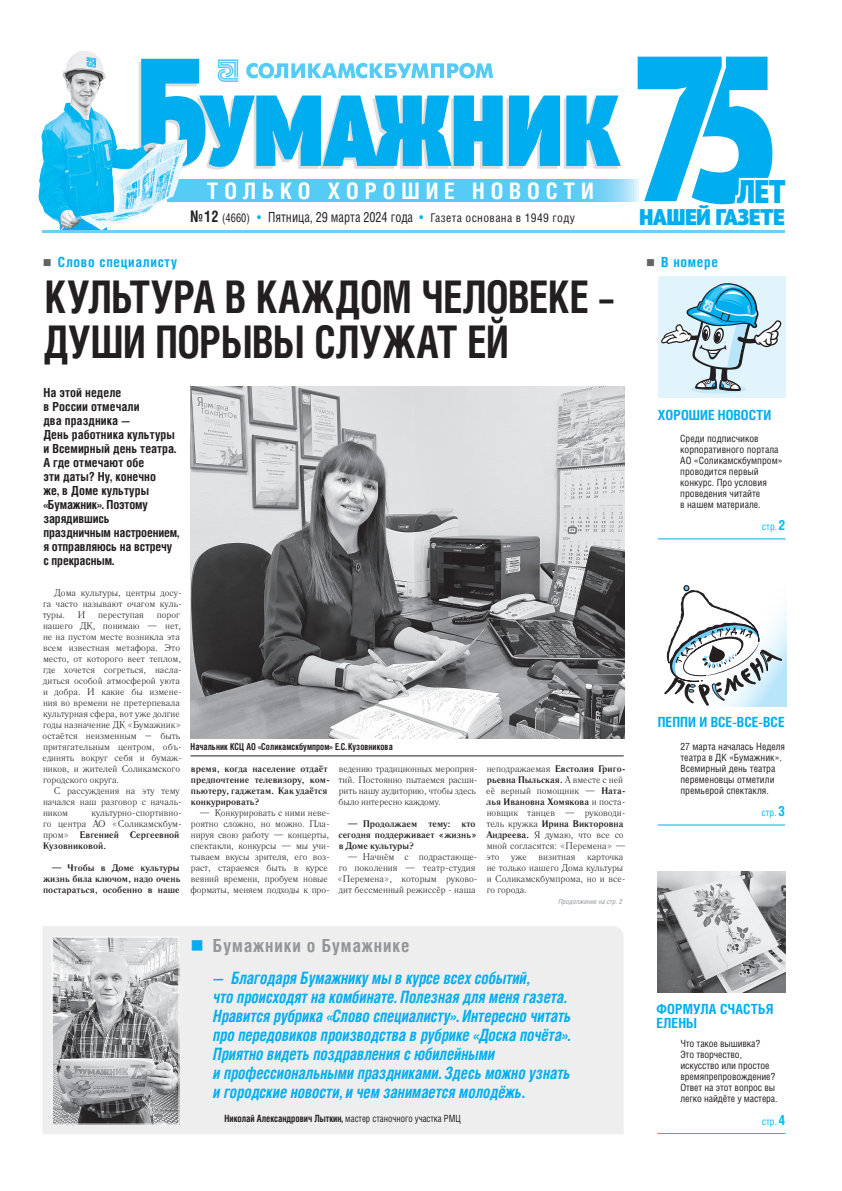
<style>
.page{position:relative;width:842px;height:1191px;background:#fff}
.page>*{position:absolute;margin:0;border:0;box-sizing:border-box;transform-origin:0 0}
.head{font:700 45px "Helios Cond C";letter-spacing:-.01em;color:#231f20;scale:.9 1}
.t1{font:900 condensed 32.8px "PT Sans Pro";color:#00aeef}
.t2{font:700 22.7px "Helios Cond C";letter-spacing:.26em;color:#fff}
.t3{font:900 condensed 22.7px "PT Sans Pro";color:#00aeef;scale:1.14 1}
.t4{font:700 18px "Helios Cond C";letter-spacing:.05em;color:#939598}
.t5{font:italic 700 17px/19px "Helios Cond C";color:#00aeef;scale:.9 1}
.vrezka{font:700 14px/14px "Helios Cond C";letter-spacing:.01em;color:#00aeef}
.vrezka-2{font:700 14px "Helios Cond C";letter-spacing:.05em;color:#00aeef}
.vrezka-3{font:700 12.5px/14px "Helios Cond C";letter-spacing:.005em;color:#231f20}
.t6{font:12px "Helios Cond C";letter-spacing:.03em;color:#231f20;scale:.9 1}
.annons{font:10px/11px "Helios Cond C";color:#231f20}
.t7{font:700 10px "Helios Cond C";color:#231f20;scale:.9 1}
.t8{font:10px "Helios Cond C";color:#01bdf2}
.text{font:9.5px/11px "Literaturnaya C";color:#231f20}
.text-2{font:700 9.5px/11px "Literaturnaya C";color:#231f20}
.photo{font:700 9.5px "Helios Cond C";letter-spacing:.01em;color:#231f20;scale:.9 1}
.t9{font:italic 7px "Helios Cond C";color:#939598}
.s1{color:#636366}
.s2{font-weight:700;font-size:16px}
.s3{font-size:16px;color:#00aeef}
.s4{font-size:14px}
.s5{font-weight:700}
.s6{color:#00aeef}
.s7{font-weight:400}
.s8{font-weight:700;font-size:14px}
</style>
<div class="page">
<svg style="left:664px;top:610px;width:122px;height:96px"></svg>
<div style="left:658px;top:277px;width:127px;height:121px;background:#e1f4fc"></div>
<div style="left:690px;top:385px;width:57px;height:8px;background:#c6eafa;border-radius:50%"></div>
<svg style="left:661px;top:283px;width:120px;height:108px"></svg>
<svg style="left:186px;top:179px;width:443px;height:22px;background:#5accf5"></svg>
<svg style="left:186px;top:59px;width:435px;height:111px"></svg>
<svg style="left:629px;top:56px;width:144px;height:149px"></svg>
<img style="left:39px;top:51px;width:147px;height:180px">
<svg style="left:86px;top:57px;width:10px;height:11px"></svg>
<div style="left:43px;top:926px;width:581px;height:208px;background:#eeeeef"></div>
<hr style="left:43px;top:230px;width:742px;height:3px;background:#6bcff6">
<hr style="left:658px;top:538px;width:127px;height:1px;background:#00aeef">
<hr style="left:658px;top:824px;width:127px;height:1px;background:#00aeef">
<hr style="left:657px;top:1133px;width:128px;height:1px;background:#01bdf2">
<img style="left:657px;top:871px;width:128px;height:121px">
<img style="left:54px;top:939px;width:123px;height:183px">
<div style="left:52px;top:937px;width:127px;height:187px;border:1px solid #fff"></div>
<img style="left:190px;top:387px;width:434px;height:352px">
<hr style="left:191px;top:755px;width:433px;height:1px;background:#231f20">
<svg style="left:665px;top:585px;width:117px;height:120px"></svg>
<p class="vrezka-2" style="left:43px;top:253px;width:136px"><span class="s1">■</span> Слово специалисту</p>
<p class="t2" style="left:207px;top:177px;width:388px">ТОЛЬКО ХОРОШИЕ НОВОСТИ</p>
<p class="t1" style="left:737px;top:170px;width:49px">ЛЕТ</p>
<p class="t3" style="left:639px;top:202px;width:129px">НАШЕЙ ГАЗЕТЕ</p>
<p class="t6" style="left:190px;top:210px;width:429px"><span class="s2">№12</span> (4660) <span class="s3">•</span> <span class="s4">Пятница, 29 марта 2024 года</span> <span class="s3">•</span> Газета основана в 1949 году</p>
<p class="vrezka" style="left:646px;top:254px;width:73px"><span class="s1">■</span> В номере</p>
<p class="head" style="left:45px;top:270px;width:634px">КУЛЬТУРА В КАЖДОМ ЧЕЛОВЕКЕ –</p>
<p class="head" style="left:44px;top:315px;width:518px">ДУШИ ПОРЫВЫ СЛУЖАТ ЕЙ</p>
<p class="vrezka-3" style="left:43px;top:385px;width:137px">На этой неделе<br>в России отмечали<br>два праздника —<br>День работника культуры и Всемирный день театра.<br>А где отмечают обе<br>эти даты? Ну, конечно<br>же, в Доме культуры «Бумажник». Поэтому зарядившись праздничным настроением, я отправляюсь на встречу с прекрасным.</p>
<p class="text" style="left:43px;top:587px;width:141px;text-align:justify;text-indent:12px">Дома культуры, центры досу&shy;га часто называют очагом куль&shy;туры.</p>
<p class="text" style="left:78px;top:609px;width:9px">И</p>
<p class="text" style="left:98px;top:609px;width:47px">переступая</p>
<p class="text" style="left:43px;top:609px;width:141px;text-indent:114px">порог нашего ДК, понимаю — нет, не на пустом месте возникла эта всем известная метафора. Это место, от которого веет теплом, где хочется согреться, насла&shy;диться особой атмосферой уюта и добра. И какие бы измене&shy;ния во времени не претерпевала культурная сфера, вот уже долгие годы назначение ДК «Бумажник» остаётся неизменным – быть притягательным центром, объ&shy;единять вокруг себя и бумаж&shy;ников, и жителей Соликамского городского округа.</p>
<p class="text" style="left:43px;top:785px;width:140px;text-indent:11px">С рассуждения на эту тему начался наш разговор с началь&shy;ником</p>
<p class="text" style="left:43px;top:807px;width:140px;text-indent:48px">культурно-спортивно&shy;го центра АО «Соликамскбум&shy;пром» <span class="s5">Евгенией Сергеевной<br>Кузовниковой.</span></p>
<p class="text-2" style="left:43px;top:862px;width:139px;text-align:justify;text-indent:8px">— Чтобы в Доме культуры жизнь била ключом, надо очень постараться, особенно в наше</p>
<p class="photo" style="left:191px;top:741px;width:226px">Начальник КСЦ АО «Соликамскбумпром» Е.С. Кузовникова</p>
<p class="text-2" style="left:191px;top:763px;width:141px">время, когда население отдаёт предпочтение телевизору, ком&shy;пьютеру, гаджетам. Как удаётся конкурировать?</p>
<p class="text" style="left:190px;top:807px;width:141px;text-indent:9px">— Конкурировать с ними неве&shy;роятно сложно, но можно. Пла&shy;нируя свою работу — концерты, спектакли, конкурсы — мы учи&shy;тываем вкусы зрителя, его воз&shy;раст, стараемся быть в курсе веяний времени, пробуем новые форматы, меняем подходы к про-</p>
<p class="text" style="left:338px;top:763px;width:141px">ведению традиционных мероприя&shy;тий. Постоянно пытаемся расши&shy;рить нашу аудиторию, чтобы здесь было интересно каждому.</p>
<p class="text-2" style="left:338px;top:818px;width:140px;text-indent:9px">— Продолжаем тему: кто сегодня поддерживает «жизнь» в Доме культуры?</p>
<p class="text" style="left:337px;top:851px;width:142px;text-indent:10px">— Начнём с подрастающе&shy;го поколения — театр-студия «Перемена», которым руково&shy;дит бессменный режиссёр - наша</p>
<p class="text" style="left:486px;top:763px;width:141px">неподражаемая <span class="s5">Евстолия Григо&shy;рьевна Пыльская.</span> А вместе с ней её верный помощник — <span class="s5">Ната&shy;лья Ивановна Хомякова</span> и поста&shy;новщик танцев — руководи&shy;тель кружка <span class="s5">Ирина Викторовна<br>Андреева.</span> Я думаю, что все со мной согласятся: «Перемена» — это уже визитная карточка не только нашего Дома культуры и Соликамскбумпрома, но и все&shy;го города.</p>
<p class="t9" style="left:558px;top:897px;width:66px">Продолжение на стр. 2</p>
<p class="t4" style="left:190px;top:934px;width:220px"><span class="s6">■</span> Бумажники о Бумажнике</p>
<p class="t5" style="left:213px;top:967px;width:399px">— Благодаря Бумажнику мы в курсе всех событий,<br>что происходят на комбинате. Полезная для меня газета.<br>Нравится рубрика «Слово специалисту». Интересно читать про передовиков производства в рубрике «Доска почёта».<br>Приятно видеть поздравления с юбилейными<br>и профессиональными праздниками. Здесь можно узнать и городские новости, и чем занимается молодёжь.</p>
<p class="t7" style="left:225px;top:1112px;width:264px">Николай Александрович Лыткин, <span class="s7">мастер станочного участка РМЦ</span></p>
<p class="vrezka" style="left:658px;top:408px;width:115px">ХОРОШИЕ НОВОСТИ</p>
<p class="annons" style="left:680px;top:432px;width:104px">Среди подписчиков корпоративного портала<br>АО «Соликамскбумпром» проводится первый конкурс. Про условия проведения читайте<br>в нашем материале.</p>
<p class="t8" style="left:762px;top:520px;width:25px">стр. <span class="s8">2</span></p>
<p class="vrezka" style="left:658px;top:715px;width:128px">ПЕППИ И ВСЕ-ВСЕ-ВСЕ</p>
<p class="annons" style="left:680px;top:740px;width:106px">27 марта началась Неделя театра в ДК «Бумажник».<br>Всемирный день театра переменовцы отметили премьерой спектакля.</p>
<p class="t8" style="left:761px;top:806px;width:25px">стр. <span class="s8">3</span></p>
<p class="vrezka" style="left:656px;top:1001px;width:118px">ФОРМУЛА СЧАСТЬЯ<br>ЕЛЕНЫ</p>
<p class="annons" style="left:680px;top:1037px;width:99px">Что такое вышивка?<br>Это творчество, искусство или простое времяпрепровождение?<br>Ответ на этот вопрос вы легко найдёте у мастера.</p>
<p class="t8" style="left:762px;top:1115px;width:25px">стр. <span class="s8">4</span></p>
</div>
